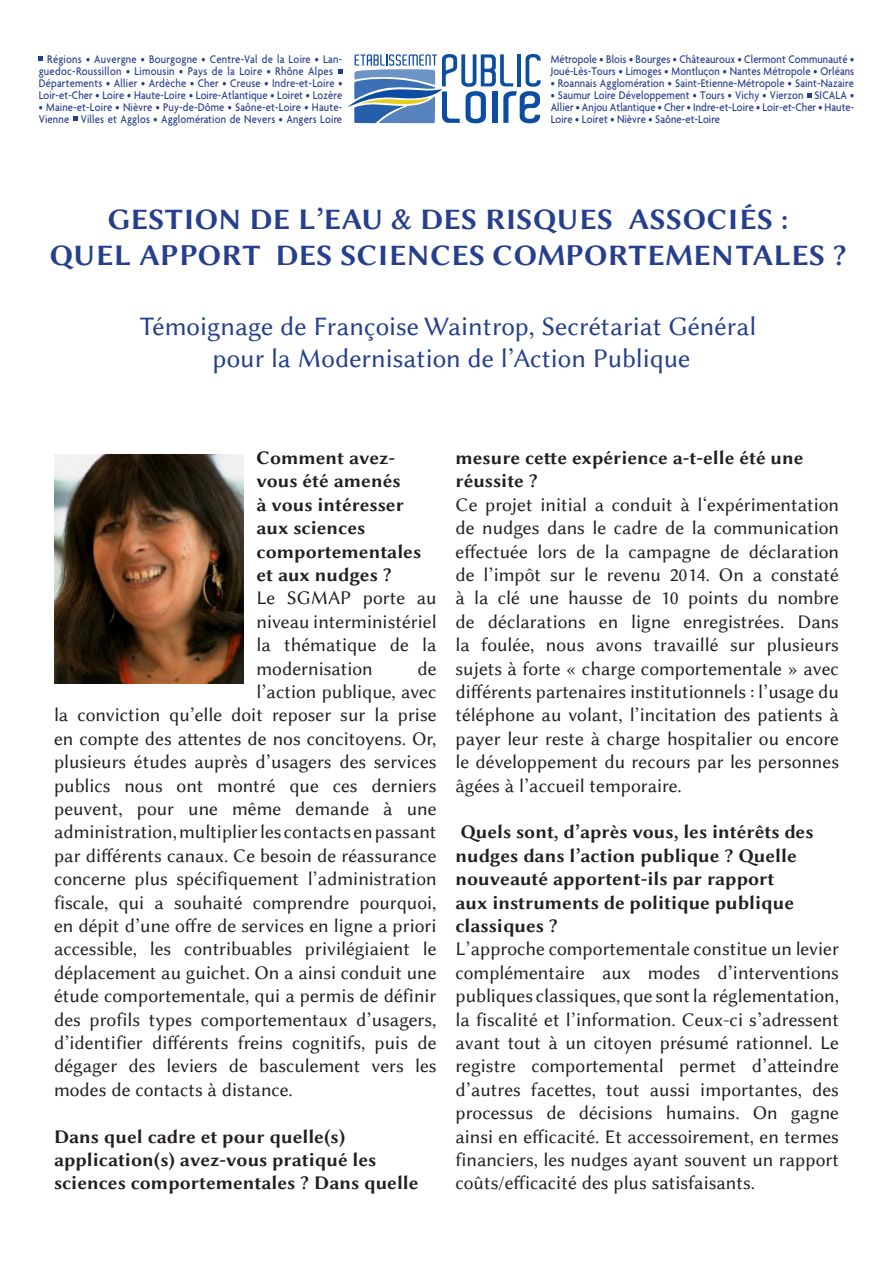
<style>
.page{position:relative;width:893px;height:1263px;background:#fff}
.page>*{position:absolute;margin:0;border:0;box-sizing:border-box;transform-origin:0 0}
.t1{font:30px "Linux Biolinum GB";letter-spacing:.005em;color:#253f8e}
.t2{font:27px "Linux Biolinum G";color:#253f8e}
.t3{font:19.5px/23.4px "Linux Biolinum G";color:#231f20;text-align:justify}
.t4{font:19.5px/23.4px "Linux Biolinum GB";color:#231f20}
.t5{font:500 12px/12px "Agenda";letter-spacing:.015em;color:#253f8e;scale:.88 1}
</style>
<div class="page">
<img style="left:54px;top:454px;width:190px;height:230px">
<svg style="left:39px;top:57px;width:4px;height:4px"></svg>
<svg style="left:338px;top:70px;width:4px;height:4px"></svg>
<svg style="left:73px;top:117px;width:4px;height:4px"></svg>
<svg style="left:807px;top:94px;width:4px;height:4px"></svg>
<svg style="left:348px;top:54px;width:193px;height:69px"></svg>
<p class="t5" style="left:39px;top:53px;width:346px;text-indent:8px">Régions • Auvergne • Bourgogne • Centre-Val de la Loire • Lan&shy;guedoc-Roussillon • Limousin • Pays de la Loire • Rhône Alpes Départements • Allier • Ardèche • Cher • Creuse • Indre-et-Loire • Loir-et-Cher • Loire • Haute-Loire • Loire-Atlantique • Loiret • Lozère</p>
<p class="t5" style="left:39px;top:101px;width:346px">• Maine-et-Loire • Nièvre • Puy-de-Dôme • Saône-et-Loire • Haute-<br>Vienne Villes et Agglos • Agglomération de Nevers • Angers Loire</p>
<p class="t5" style="left:551px;top:53px;width:346px">Métropole • Blois • Bourges • Châteauroux • Clermont Communauté •<br>Joué-Lès-Tours • Limoges • Montluçon • Nantes Métropole • Orléans</p>
<p class="t5" style="left:551px;top:77px;width:346px">• Roannais Agglomération • Saint-Etienne-Métropole • Saint-Nazaire</p>
<p class="t5" style="left:551px;top:89px;width:347px;text-align:justify">• Saumur Loire Développement • Tours • Vichy • Vierzon SICALA • Allier • Anjou Atlantique • Cher • Indre-et-Loire • Loir-et-Cher • Haute-Loire • Loiret • Nièvre • Saône-et-Loire</p>
<p class="t1" style="left:108px;top:198px;width:682px">GESTION DE L’EAU &amp; DES RISQUES ASSOCIÉS :</p>
<p class="t1" style="left:49px;top:234px;width:799px">QUEL APPORT DES SCIENCES COMPORTEMENTALES ?</p>
<p class="t2" style="left:140px;top:310px;width:618px">Témoignage de Françoise Waintrop, Secrétariat Général</p>
<p class="t2" style="left:212px;top:343px;width:480px">pour la Modernisation de l’Action Publique</p>
<p class="t4" style="left:256px;top:445px;width:166px">Comment avez&shy;vous été amenés<br>à vous intéresser aux sciences comportementales et aux nudges ?</p>
<p class="t3" style="left:256px;top:586px;width:182px">Le SGMAP porte au niveau interministériel la thématique de la modernisation</p>
<p class="t3" style="left:417px;top:657px;width:21px">de</p>
<p class="t3" style="left:256px;top:680px;width:182px">l’action publique, avec</p>
<p class="t3" style="left:54px;top:703px;width:384px">la conviction qu’elle doit reposer sur la prise</p>
<p class="t3" style="left:54px;top:727px;width:384px">en compte des attentes de nos concitoyens. Or,</p>
<p class="t3" style="left:54px;top:750px;width:384px">plusieurs études auprès d’usagers des services</p>
<p class="t3" style="left:54px;top:774px;width:384px">publics nous ont montré que ces derniers</p>
<p class="t3" style="left:54px;top:797px;width:384px">peuvent, pour une même demande à une</p>
<p class="t3" style="left:54px;top:820px;width:384px">administration, multiplier les contacts en passant</p>
<p class="t3" style="left:54px;top:844px;width:384px">par différents canaux. Ce besoin de réassurance</p>
<p class="t3" style="left:54px;top:867px;width:384px">concerne plus spécifiquement l’administration</p>
<p class="t3" style="left:54px;top:891px;width:384px">fiscale, qui a souhaité comprendre pourquoi,</p>
<p class="t3" style="left:54px;top:914px;width:384px">en dépit d’une offre de services en ligne a priori</p>
<p class="t3" style="left:54px;top:937px;width:384px">accessible, les contribuables privilégiaient le</p>
<p class="t3" style="left:54px;top:961px;width:384px">déplacement au guichet. On a ainsi conduit une</p>
<p class="t3" style="left:54px;top:984px;width:384px">étude comportementale, qui a permis de définir</p>
<p class="t3" style="left:54px;top:1008px;width:384px">des profils types comportementaux d’usagers,</p>
<p class="t3" style="left:54px;top:1031px;width:384px">d’identifier différents freins cognitifs, puis de</p>
<p class="t3" style="left:54px;top:1054px;width:384px">dégager des leviers de basculement vers les</p>
<p class="t3" style="left:54px;top:1078px;width:240px">modes de contacts à distance.</p>
<p class="t4" style="left:54px;top:1123px;width:366px">Dans quel cadre et pour quelle(s) application(s) avez-vous pratiqué les sciences comportementales ? Dans quelle</p>
<p class="t4" style="left:455px;top:445px;width:350px">mesure cette expérience a-t-elle été une réussite ?</p>
<p class="t3" style="left:455px;top:493px;width:385px">Ce projet initial a conduit à l‘expérimentation de nudges dans le cadre de la communication effectuée lors de la campagne de déclaration de l’impôt sur le revenu 2014. On a constaté à la clé une hausse de 10 points du nombre de déclarations en ligne enregistrées. Dans la foulée, nous avons travaillé sur plusieurs sujets à forte « charge comportementale » avec différents partenaires institutionnels : l’usage du téléphone au volant, l’incitation des patients à payer leur reste à charge hospitalier ou encore le développement du recours par les personnes âgées à l’accueil temporaire.</p>
<p class="t4" style="left:455px;top:819px;width:360px">Quels sont, d’après vous, les intérêts des nudges dans l’action publique ? Quelle nouveauté apportent-ils par rapport<br>aux instruments de politique publique classiques ?</p>
<p class="t3" style="left:455px;top:937px;width:385px">L’approche comportementale constitue un levier complémentaire aux modes d’interventions publiques classiques, que sont la réglementation, la fiscalité et l’information. Ceux-ci s’adressent avant tout à un citoyen présumé rationnel. Le registre comportemental permet d’atteindre d’autres facettes, tout aussi importantes, des processus de décisions humains. On gagne ainsi en efficacité. Et accessoirement, en termes financiers, les nudges ayant souvent un rapport coûts/efficacité des plus satisfaisants.</p>
</div>
